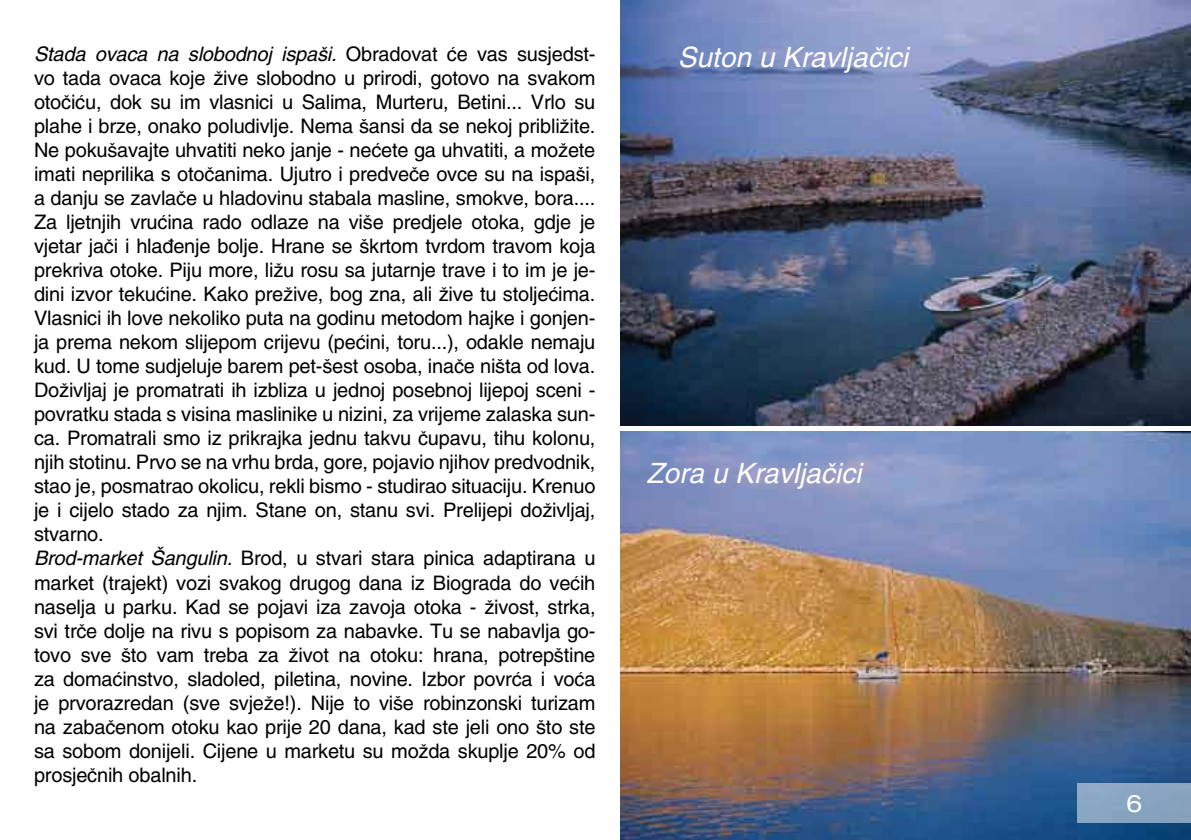
<style>
.page{position:relative;width:1191px;height:840px;background:#fff}
.page>*{position:absolute;margin:0;border:0;box-sizing:border-box;transform-origin:0 0}
.t1{font:italic 28px "Helvetica HRX";color:#fff}
.t2{font:24px "Helvetica Neue Extended HRX";color:#fff}
.t3{font:20px/24px "Helvetica HRX";letter-spacing:-.01em;color:#000}
.s1{font-style:italic}
</style>
<div class="page">
<img style="left:620px;top:431px;width:571px;height:408px">
<img style="left:620px;top:0;width:571px;height:425px">
<div style="left:1077px;top:782px;width:114px;height:40px;background:#89a5c1"></div>
<p class="t3" style="left:34px;top:42px;width:563px"><span class="s1">Stada ovaca na slobodnoj ispaši.</span> Obradovat će vas susjedst&shy;vo tada ovaca koje žive slobodno u prirodi, gotovo na svakom otočiću, dok su im vlasnici u Salima, Murteru, Betini... Vrlo su plahe i brze, onako poludivlje. Nema šansi da se nekoj približite.<br>Ne pokušavajte uhvatiti neko janje - nećete ga uhvatiti, a možete imati neprilika s otočanima. Ujutro i predveče ovce su na ispaši, a danju se zavlače u hladovinu stabala masline, smokve, bora....<br>Za ljetnjih vrućina rado odlaze na više predjele otoka, gdje je vjetar jači i hlađenje bolje. Hrane se škrtom tvrdom travom koja prekriva otoke. Piju more, ližu rosu sa jutarnje trave i to im je je&shy;dini izvor tekućine. Kako prežive, bog zna, ali žive tu stoljećima.<br>Vlasnici ih love nekoliko puta na godinu metodom hajke i gonjen&shy;ja prema nekom slijepom crijevu (pećini, toru...), odakle nemaju kud. U tome sudjeluje barem pet-šest osoba, inače ništa od lova.<br>Doživljaj je promatrati ih izbliza u jednoj posebnoj lijepoj sceni - povratku stada s visina maslinike u nizini, za vrijeme zalaska sun&shy;ca. Promatrali smo iz prikrajka jednu takvu čupavu, tihu kolonu, njih stotinu. Prvo se na vrhu brda, gore, pojavio njihov predvodnik, stao je, posmatrao okolicu, rekli bismo - studirao situaciju. Krenuo je i cijelo stado za njim. Stane on, stanu svi. Prelijepi doživljaj, stvarno.<br><span class="s1">Brod-market Šangulin.</span> Brod, u stvari stara pinica adaptirana u market (trajekt) vozi svakog drugog dana iz Biograda do većih naselja u parku. Kad se pojavi iza zavoja otoka - živost, strka, svi trče dolje na rivu s popisom za nabavke. Tu se nabavlja go&shy;tovo sve što vam treba za život na otoku: hrana, potrepštine za domaćinstvo, sladoled, piletina, novine. Izbor povrća i voća je prvorazredan (sve svježe!). Nije to više robinzonski turizam na zabačenom otoku kao prije 20 dana, kad ste jeli ono što ste sa sobom donijeli. Cijene u marketu su možda skuplje 20% od prosječnih obalnih.</p>
<h1 class="t1" style="left:677px;top:41px;width:232px">Suton u Kravljačici</h1>
<h1 class="t1" style="left:646px;top:457px;width:216px">Zora u Kravljačici</h1>
<p class="t2" style="left:1126px;top:788px;width:18px">6</p>
</div>
